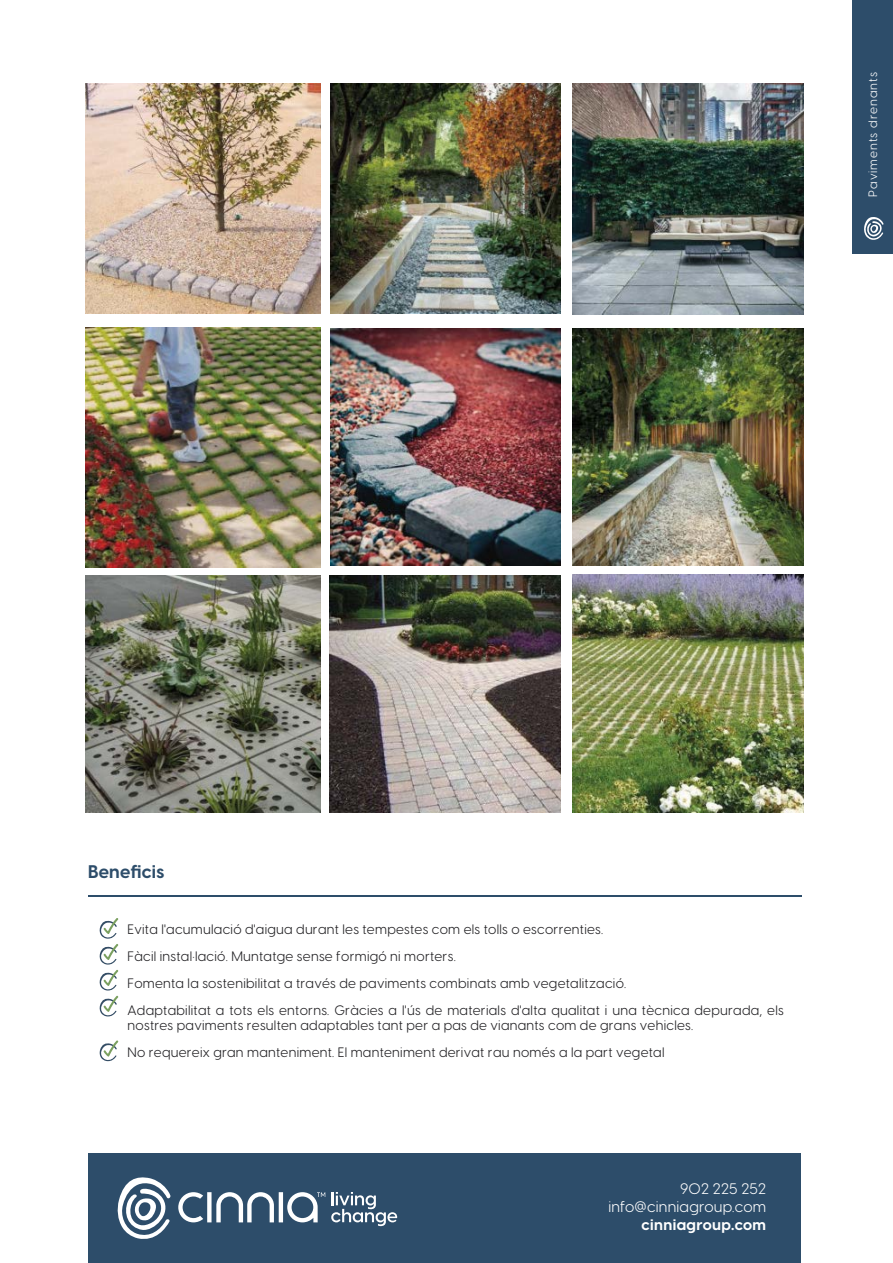
<style>
.page{position:relative;width:893px;height:1263px;background:#fff}
.page>*{position:absolute;margin:0;border:0;box-sizing:border-box;transform-origin:0 0}
.t1{font:700 18px "Visby CF";letter-spacing:.015em;color:#2d4d6a}
.t2{font:15px/18px "Visby CF";letter-spacing:.015em;color:#fff;text-align:right}
.t3{font:700 15px "Visby CF";letter-spacing:.025em;color:#fff}
.t4{font:13.5px/27px "Visby CF";letter-spacing:.02em;color:#1f1e21}
.t5{font:12px "Visby CF";letter-spacing:.08em;color:#fff}
</style>
<div class="page">
<div style="left:89px;top:1153px;width:712px;height:110px;background:#2d4d6a"></div>
<svg style="left:331px;top:1192px;width:67px;height:34px"></svg>
<svg style="left:178px;top:1192px;width:147px;height:30px"></svg>
<svg style="left:117px;top:1177px;width:54px;height:62px"></svg>
<hr style="left:88px;top:895px;width:713px;height:1px;background:#2d4d6a">
<svg style="left:99px;top:918px;width:19px;height:99px"></svg>
<svg style="left:99px;top:1040px;width:19px;height:22px"></svg>
<img style="left:330px;top:83px;width:231px;height:230px">
<img style="left:573px;top:328px;width:231px;height:238px">
<img style="left:573px;top:83px;width:231px;height:231px">
<img style="left:330px;top:328px;width:231px;height:238px">
<img style="left:86px;top:327px;width:235px;height:240px">
<img style="left:86px;top:83px;width:235px;height:230px">
<img style="left:573px;top:575px;width:231px;height:238px">
<img style="left:330px;top:575px;width:231px;height:238px">
<img style="left:86px;top:575px;width:235px;height:238px">
<div style="left:852px;top:0;width:41px;height:253px;background:#2d4d6a"></div>
<svg style="left:864px;top:217px;width:20px;height:23px"></svg>
<p class="t5" style="left:864px;top:197px;width:126px;rotate:-90deg">Paviments drenants</p>
<h1 class="t1" style="left:88px;top:858px;width:78px">Beneficis</h1>
<p class="t4" style="left:128px;top:914px;width:658px">Evita l'acumulació d'aigua durant les tempestes com els tolls o escorrenties.<br>Fàcil instal·lació. Muntatge sense formigó ni morters.<br>Fomenta la sostenibilitat a través de paviments combinats amb vegetalització.<br>Adaptabilitat a tots els entorns. Gràcies a l'ús de materials d'alta qualitat i una tècnica depurada, els</p>
<p class="t4" style="left:128px;top:1010px;width:567px">nostres paviments resulten adaptables tant per a pas de vianants com de grans vehicles.<br>No requereix gran manteniment. El manteniment derivat rau només a la part vegetal</p>
<p class="t2" style="left:608px;top:1179px;width:159px">902 225 252 info@cinniagroup.com</p>
<p class="t3" style="left:642px;top:1213px;width:126px">cinniagroup.com</p>
</div>
